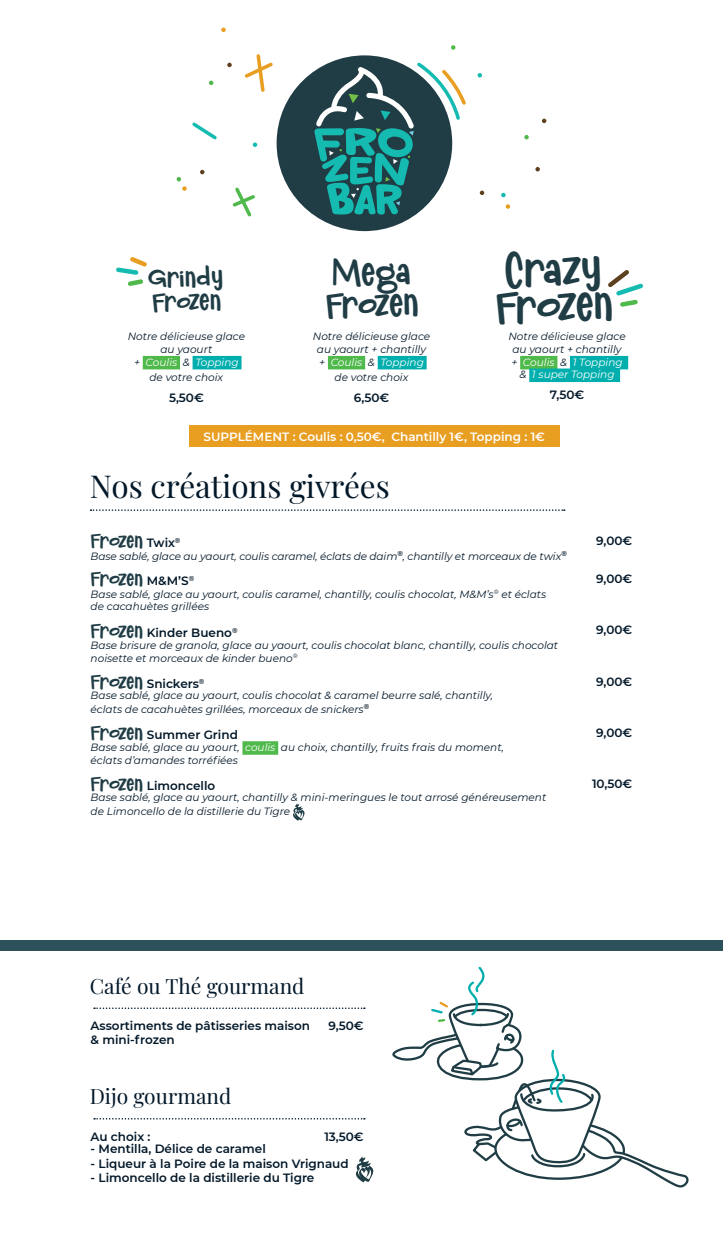
<style>
.page{position:relative;width:723px;height:1234px;background:#fff}
.page>*{position:absolute;margin:0;border:0;box-sizing:border-box;transform-origin:0 0}
.t1{font:43.5px/36px "Royum Bread";color:#203d46}
.t2{font:34.5px/31.5px "Royum Bread";color:#203d46}
.t3{font:31.5px "Playfair Display";color:#021728}
.t4{font:25.5px/24px "Royum Bread";color:#203d46}
.t5{font:21px "Playfair Display";color:#021728}
.t6{font:19.5px "Royum Bread";letter-spacing:-.025em;color:#203d46}
.t7{font:600 12px/14.4px "Montserrat";color:#021728}
.t8{font:600 12px "Montserrat";color:#fff}
.t9{font:italic 10.5px/12.6px "Montserrat";color:#021728}
.s1{color:#fff}
.s2{font-family:"Montserrat";font-weight:600;font-size:12px;color:#021728}
.s3{font-family:"Royum Bread";font-weight:400;font-size:19.5px;color:#203d46}
</style>
<div class="page">
<div style="left:189px;top:425px;width:370px;height:21px;background:#e89e21"></div>
<div style="left:143px;top:356px;width:37px;height:13px;background:#50b94c"></div>
<div style="left:193px;top:356px;width:48px;height:13px;background:#00afad"></div>
<div style="left:328px;top:356px;width:37px;height:13px;background:#50b94c"></div>
<div style="left:378px;top:356px;width:49px;height:13px;background:#00afad"></div>
<div style="left:520px;top:356px;width:37px;height:13px;background:#50b94c"></div>
<div style="left:570px;top:356px;width:58px;height:13px;background:#00afad"></div>
<div style="left:529px;top:368px;width:91px;height:14px;background:#00afad"></div>
<div style="left:242px;top:741px;width:36px;height:13px;background:#50b94c"></div>
<svg style="left:293px;top:803px;width:12px;height:17px"></svg>
<svg style="left:90px;top:509px;width:475px;height:2px"></svg>
<svg style="left:94px;top:1007px;width:271px;height:1px"></svg>
<svg style="left:94px;top:1118px;width:271px;height:1px"></svg>
<svg style="left:356px;top:1156px;width:18px;height:26px"></svg>
<div style="left:0;top:939px;width:723px;height:11px;background:#2d515a"></div>
<svg style="left:392px;top:966px;width:297px;height:222px"></svg>
<svg style="left:116px;top:257px;width:31px;height:29px"></svg>
<svg style="left:608px;top:270px;width:35px;height:37px"></svg>
<svg style="left:232px;top:187px;width:23px;height:30px"></svg>
<svg style="left:192px;top:122px;width:25px;height:18px"></svg>
<svg style="left:245px;top:54px;width:28px;height:38px"></svg>
<div style="left:276px;top:55px;width:177px;height:176px;background:#203d46;border-radius:50%"></div>
<svg style="left:253px;top:142px;width:4px;height:5px"></svg>
<svg style="left:477px;top:73px;width:5px;height:4px"></svg>
<svg style="left:501px;top:193px;width:5px;height:4px"></svg>
<svg style="left:200px;top:170px;width:4px;height:4px"></svg>
<svg style="left:480px;top:190px;width:4px;height:5px"></svg>
<svg style="left:535px;top:167px;width:5px;height:4px"></svg>
<svg style="left:542px;top:119px;width:4px;height:4px"></svg>
<svg style="left:227px;top:63px;width:5px;height:4px"></svg>
<svg style="left:451px;top:45px;width:4px;height:5px"></svg>
<svg style="left:209px;top:81px;width:4px;height:4px"></svg>
<svg style="left:524px;top:135px;width:5px;height:4px"></svg>
<svg style="left:177px;top:177px;width:10px;height:14px"></svg>
<svg style="left:506px;top:204px;width:4px;height:5px"></svg>
<svg style="left:221px;top:28px;width:5px;height:4px"></svg>
<svg style="left:314px;top:59px;width:152px;height:155px"></svg>
<h3 class="t4" style="left:148px;top:268px;width:77px;rotate:-2deg">Grindy<br>Frozen</h3>
<p class="t9" style="left:128px;top:330px;width:119px;text-align:center">Notre délicieuse glace au yaourt<br>+ <span class="s1">Coulis</span> &amp; <span class="s1">Topping</span></p>
<p class="t9" style="left:149px;top:370px;width:75px">de votre choix</p>
<p class="t7" style="left:169px;top:389px;width:36px">5,50€</p>
<h2 class="t2" style="left:324px;top:260px;width:95px;rotate:-2deg">Mega<br>Frozen</h2>
<p class="t9" style="left:313px;top:330px;width:119px;text-align:center">Notre délicieuse glace au yaourt + chantilly + <span class="s1">Coulis</span> &amp; <span class="s1">Topping</span></p>
<p class="t9" style="left:335px;top:370px;width:75px">de votre choix</p>
<p class="t7" style="left:354px;top:389px;width:37px">6,50€</p>
<h1 class="t1" style="left:494px;top:256px;width:119px;rotate:-2deg">Crazy<br>Frozen</h1>
<p class="t9" style="left:508px;top:330px;width:119px;text-align:center">Notre délicieuse glace au yaourt + chantilly + <span class="s1">Coulis</span> &amp; <span class="s1">1 Topping </span>&amp; <span class="s1">1 super Topping</span></p>
<p class="t7" style="left:550px;top:387px;width:36px">7,50€</p>
<p class="t8" style="left:203px;top:428px;width:343px">SUPPLÉMENT : Coulis : 0,50€, Chantilly 1€, Topping : 1€</p>
<h3 class="t3" style="left:90px;top:461px;width:302px">Nos créations givrées</h3>
<h3 class="t6" style="left:91px;top:529px;width:91px">Frozen <span class="s2">Twix</span><sup>®</sup></h3>
<p class="t7" style="left:596px;top:533px;width:38px">9,00€</p>
<p class="t9" style="left:91px;top:549px;width:478px">Base sablé, glace au yaourt, coulis caramel, éclats de daim<sup>®</sup>, chantilly et morceaux de twix<sup>®</sup></p>
<h3 class="t6" style="left:91px;top:568px;width:105px">Frozen <span class="s2">M&amp;M’S</span><sup>®</sup></h3>
<p class="t7" style="left:596px;top:571px;width:38px">9,00€</p>
<p class="t9" style="left:91px;top:587px;width:457px">Base sablé, glace au yaourt, coulis caramel, chantilly, coulis chocolat, M&amp;M’s<sup>®</sup> et éclats de cacahuètes grillées</p>
<p class="t7" style="left:91px;top:624px;width:148px"><span class="s3">Frozen</span> Kinder Bueno<sup>®</sup></p>
<p class="t7" style="left:596px;top:622px;width:38px">9,00€</p>
<p class="t9" style="left:91px;top:638px;width:469px">Base brisure de granola, glace au yaourt, coulis chocolat blanc, chantilly, coulis chocolat noisette et morceaux de kinder bueno<sup>®</sup></p>
<p class="t7" style="left:91px;top:675px;width:115px"><span class="s3">Frozen</span> Snickers<sup>®</sup></p>
<p class="t7" style="left:596px;top:673px;width:38px">9,00€</p>
<p class="t9" style="left:91px;top:687px;width:404px;line-height:14.4px">Base sablé, glace au yaourt, coulis chocolat &amp; caramel beurre salé, chantilly, éclats de cacahuètes grillées, morceaux de snickers<sup>®</sup></p>
<p class="t7" style="left:91px;top:726px;width:149px"><span class="s3">Frozen</span> Summer Grind</p>
<p class="t7" style="left:596px;top:724px;width:38px">9,00€</p>
<p class="t9" style="left:91px;top:740px;width:415px">Base sablé, glace au yaourt, <span class="s1">coulis</span> au choix, chantilly, fruits frais du moment, éclats d’amandes torréfiées</p>
<p class="t7" style="left:91px;top:777px;width:126px"><span class="s3">Frozen</span> Limoncello</p>
<p class="t7" style="left:592px;top:775px;width:42px">10,50€</p>
<p class="t9" style="left:91px;top:790px;width:457px;line-height:14px">Base sablé, glace au yaourt, chantilly &amp; mini-meringues le tout arrosé généreusement de Limoncello de la distillerie du Tigre</p>
<h3 class="t5" style="left:90px;top:969px;width:216px">Café ou Thé gourmand</h3>
<p class="t7" style="left:91px;top:1017px;width:221px">Assortiments de pâtisseries maison &amp; mini-frozen</p>
<p class="t7" style="left:329px;top:1017px;width:37px">9,50€</p>
<h3 class="t5" style="left:90px;top:1079px;width:143px">Dijo gourmand</h3>
<p class="t7" style="left:91px;top:1128px;width:61px">Au choix :</p>
<p class="t7" style="left:324px;top:1128px;width:41px">13,50€</p>
<p class="t7" style="left:91px;top:1141px;width:177px">- Mentilla, Délice de caramel</p>
<p class="t7" style="left:91px;top:1155px;width:260px">- Liqueur à la Poire de la maison Vrignaud</p>
<p class="t7" style="left:91px;top:1169px;width:225px">- Limoncello de la distillerie du Tigre</p>
</div>
